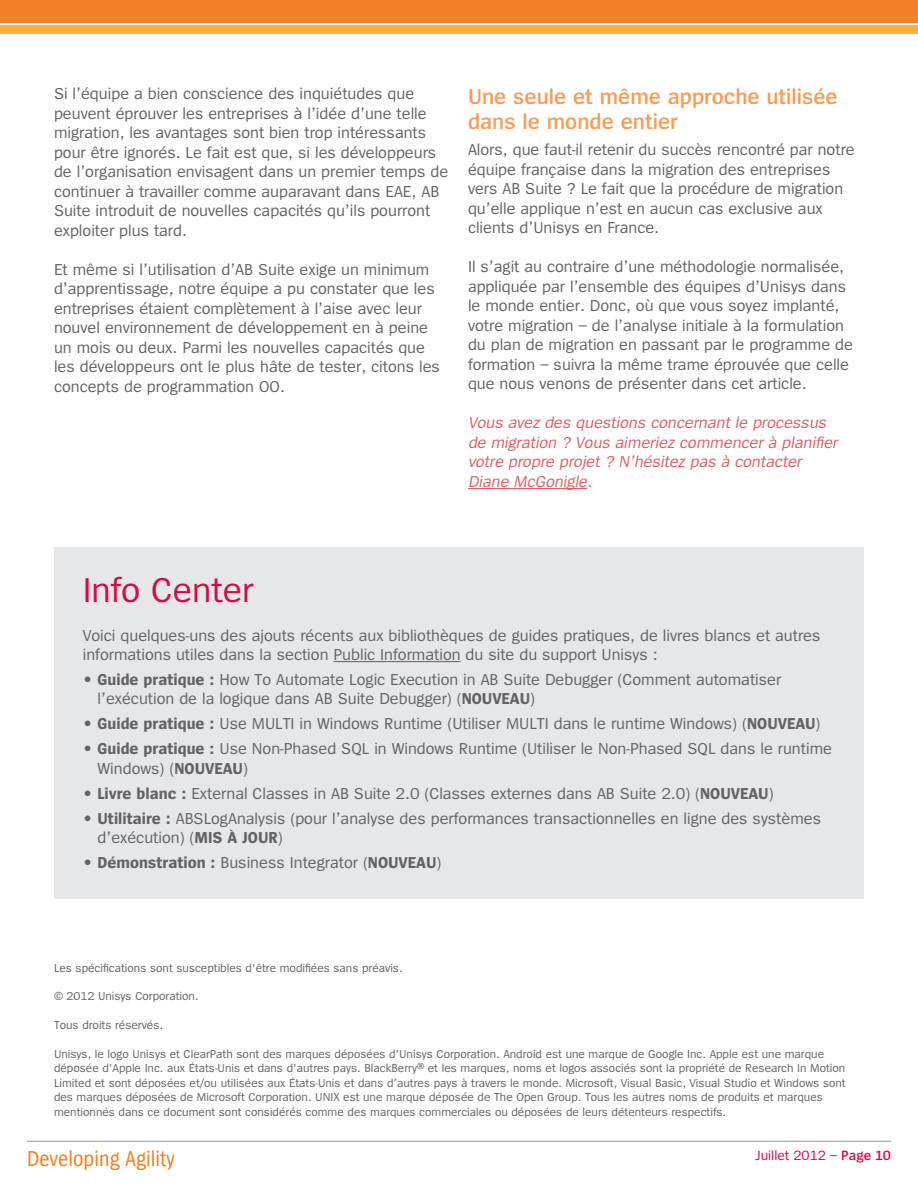
<style>
.page{position:relative;width:918px;height:1188px;background:#fff}
.page>*{position:absolute;margin:0;border:0;box-sizing:border-box;transform-origin:0 0}
.t1{font:36px "Spiegel";color:#d20d44}
.t2{font:600 22.5px/25.5px "Spiegel";color:#f89c56}
.Text_Headline{font:22.5px "Spiegel Cd";color:#f48026}
.t3{font:16.5px/19.5px "Spiegel";color:#636366}
.t4{font:italic 16.5px/19.5px "Spiegel";color:#dd5e63}
.t5{font:13.95px "Spiegel";color:#d20d44}
.t6{font:12px/14.4px "Spiegel";color:#636366}
.s1{font-weight:700}
.s2{font-weight:600}
</style>
<div class="page">
<div style="left:0;top:0;width:918px;height:22px;background:#f48026"></div>
<div style="left:0;top:25px;width:918px;height:9px;background:#fbb03f"></div>
<hr style="left:27px;top:1141px;width:864px;height:1px;background:#939598">
<hr style="left:468px;top:488px;width:119px;height:1px;background:#dd5e63">
<div style="left:54px;top:547px;width:809px;height:352px;background:#e6e7e9"></div>
<hr style="left:333px;top:661px;width:128px;height:1px;background:#636366">
<p class="t3" style="left:54px;top:84px;width:396px">Si l’équipe a bien conscience des inquiétudes que peuvent éprouver les entreprises à l’idée d’une telle migration, les avantages sont bien trop intéressants pour être ignorés. Le fait est que, si les développeurs de l’organisation envisagent dans un premier temps de continuer à travailler comme auparavant dans EAE, AB Suite introduit de nouvelles capacités qu’ils pourront exploiter plus tard.</p>
<p class="t3" style="left:54px;top:260px;width:387px">Et même si l’utilisation d’AB Suite exige un minimum d’apprentissage, notre équipe a pu constater que les entreprises étaient complètement à l’aise avec leur nouvel environnement de développement en à peine un mois ou deux. Parmi les nouvelles capacités que les développeurs ont le plus hâte de tester, citons les concepts de programmation OO.</p>
<p class="t2" style="left:468px;top:84px;width:371px">Une seule et même approche utilisée dans le monde entier</p>
<p class="t3" style="left:468px;top:141px;width:388px">Alors, que faut-il retenir du succès rencontré par notre équipe française dans la migration des entreprises vers AB Suite ? Le fait que la procédure de migration qu’elle applique n’est en aucun cas exclusive aux clients d’Unisys en France.</p>
<p class="t3" style="left:468px;top:258px;width:387px">Il s’agit au contraire d’une méthodologie normalisée, appliquée par l’ensemble des équipes d’Unisys dans le monde entier. Donc, où que vous soyez implanté, votre migration – de l’analyse initiale à la formulation du plan de migration en passant par le programme de formation – suivra la même trame éprouvée que celle que nous venons de présenter dans cet article.</p>
<p class="t4" style="left:468px;top:414px;width:374px">Vous avez des questions concernant le processus de migration ? Vous aimeriez commencer à planifier votre propre projet ? N’hésitez pas à contacter Diane McGonigle.</p>
<p class="t1" style="left:83px;top:572px;width:172px">Info Center</p>
<p class="t3" style="left:83px;top:626px;width:739px">Voici quelques-uns des ajouts récents aux bibliothèques de guides pratiques, de livres blancs et autres informations utiles dans la section Public Information du site du support Unisys :</p>
<p class="t3" style="left:98px;top:670px;width:685px;text-indent:-15px">• <span class="s1">Guide pratique :</span> How To Automate Logic Execution in AB Suite Debugger (Comment automatiser l’exécution de la logique dans AB Suite Debugger) (<span class="s1">NOUVEAU</span>)</p>
<p class="t3" style="left:83px;top:715px;width:739px">• <span class="s1">Guide pratique :</span> Use MULTI in Windows Runtime (Utiliser MULTI dans le runtime Windows) (<span class="s1">NOUVEAU</span>)</p>
<p class="t3" style="left:98px;top:740px;width:736px;text-indent:-15px">• <span class="s1">Guide pratique :</span> Use Non-Phased SQL in Windows Runtime (Utiliser le Non-Phased SQL dans le runtime<br>Windows) (<span class="s1">NOUVEAU</span>)</p>
<p class="t3" style="left:83px;top:784px;width:692px">• <span class="s1">Livre blanc :</span> External Classes in AB Suite 2.0 (Classes externes dans AB Suite 2.0) (<span class="s1">NOUVEAU</span>)</p>
<p class="t3" style="left:98px;top:809px;width:725px;text-indent:-15px">• <span class="s1">Utilitaire :</span> ABSLogAnalysis (pour l’analyse des performances transactionnelles en ligne des systèmes d’exécution) (<span class="s1">MIS À JOUR</span>)</p>
<p class="t3" style="left:83px;top:853px;width:360px">• <span class="s1">Démonstration :</span> Business Integrator (<span class="s1">NOUVEAU</span>)</p>
<p class="t6" style="left:54px;top:961px;width:350px">Les spécifications sont susceptibles d'être modifiées sans préavis.</p>
<p class="t6" style="left:54px;top:990px;width:146px">© 2012 Unisys Corporation.</p>
<p class="t6" style="left:54px;top:1018px;width:111px">Tous droits réservés.</p>
<p class="t6" style="left:54px;top:1047px;width:793px">Unisys, le logo Unisys et ClearPath sont des marques déposées d'Unisys Corporation. Android est une marque de Google Inc. Apple est une marque déposée d'Apple Inc. aux États-Unis et dans d'autres pays. BlackBerry® et les marques, noms et logos associés sont la propriété de Research In Motion Limited et sont déposées et/ou utilisées aux États-Unis et dans d’autres pays à travers le monde. Microsoft, Visual Basic, Visual Studio et Windows sont des marques déposées de Microsoft Corporation. UNIX est une marque déposée de The Open Group. Tous les autres noms de produits et marques mentionnés dans ce document sont considérés comme des marques commerciales ou déposées de leurs détenteurs respectifs.</p>
<p class="Text_Headline" style="left:27px;top:1148px;width:149px">Developing Agility</p>
<p class="t5" style="left:755px;top:1148px;width:137px">Juillet 2012 – <span class="s2">Page 10</span></p>
</div>
